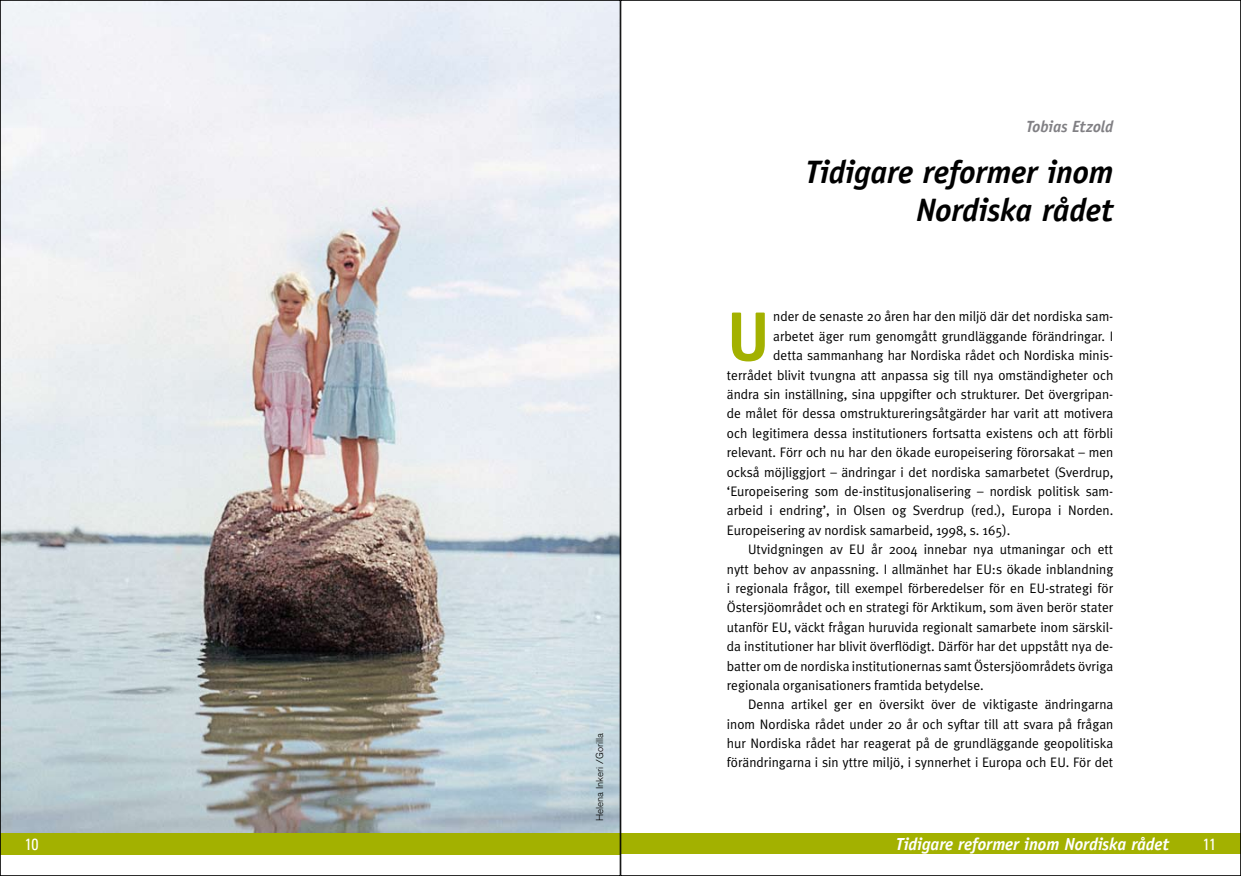
<style>
.page{position:relative;width:1241px;height:876px;background:#fff}
.page>*{position:absolute;margin:0;border:0;box-sizing:border-box;transform-origin:0 0}
.t1{font:700 69.62px "Officina Sans";color:#a3b100}
.t2{font:italic 700 32.5px/37.5px "Officina Sans";letter-spacing:-.01em;color:#000;text-align:right}
.t3{font:italic 700 17.5px "Officina Sans";letter-spacing:-.01em;color:#fff}
.t4{font:italic 700 16.25px "Officina Sans";letter-spacing:-.01em;color:#818084}
.t5{font:condensed 16.25px "Univers";color:#fff}
.t6{font:13.75px "Meta Plus Normal";color:#000}
.t7{font:300 10px "Akzidenz Grotesk BE";color:#000}
</style>
<div class="page">
<img style="left:2px;top:2px;width:616px;height:831px">
<div style="left:0;top:833px;width:620px;height:21px;background:#a3b100"></div>
<div style="left:620px;top:833px;width:620px;height:21px;background:#a3b100"></div>
<p class="t7" style="left:594px;top:820px;width:89px;rotate:-90deg">Helena Inkeri /Gorilla</p>
<p class="t4" style="left:1025px;top:116px;width:89px">Tobias Etzold</p>
<h2 class="t2" style="left:805px;top:153px;width:309px">Tidigare reformer inom<br>Nordiska rådet</h2>
<h1 class="t1" style="left:726px;top:293px;width:44px">U</h1>
<p class="t6" style="left:773px;top:308px;width:341px">nder de senaste 20 åren har den miljö där det nordiska sam-</p>
<p class="t6" style="left:773px;top:328px;width:341px">arbetet äger rum genomgått grundläggande förändringar. I</p>
<p class="t6" style="left:773px;top:347px;width:341px">detta sammanhang har Nordiska rådet och Nordiska minis-</p>
<p class="t6" style="left:726px;top:367px;width:388px">terrådet blivit tvungna att anpassa sig till nya omständigheter och</p>
<p class="t6" style="left:726px;top:386px;width:388px">ändra sin inställning, sina uppgifter och strukturer. Det övergripan-</p>
<p class="t6" style="left:726px;top:405px;width:388px">de målet för dessa omstruktureringsåtgärder har varit att motivera</p>
<p class="t6" style="left:726px;top:425px;width:388px">och legitimera dessa institutioners fortsatta existens och att förbli</p>
<p class="t6" style="left:726px;top:444px;width:388px">relevant. Förr och nu har den ökade europeisering förorsakat – men</p>
<p class="t6" style="left:726px;top:463px;width:388px">också möjliggjort – ändringar i det nordiska samarbetet (Sverdrup,</p>
<p class="t6" style="left:726px;top:483px;width:388px">‘Europeisering som de-institusjonalisering – nordisk politisk sam-</p>
<p class="t6" style="left:726px;top:502px;width:388px">arbeid i endring’, in Olsen og Sverdrup (red.), Europa i Norden.</p>
<p class="t6" style="left:726px;top:522px;width:285px">Europeisering av nordisk samarbeid, 1998, s. 165).</p>
<p class="t6" style="left:748px;top:541px;width:366px">Utvidgningen av EU år 2004 innebar nya utmaningar och ett</p>
<p class="t6" style="left:726px;top:560px;width:388px">nytt behov av anpassning. I allmänhet har EU:s ökade inblandning</p>
<p class="t6" style="left:726px;top:580px;width:388px">i regionala frågor, till exempel förberedelser för en EU-strategi för</p>
<p class="t6" style="left:726px;top:599px;width:388px">Östersjöområdet och en strategi för Arktikum, som även berör stater</p>
<p class="t6" style="left:726px;top:618px;width:388px">utanför EU, väckt frågan huruvida regionalt samarbete inom särskil-</p>
<p class="t6" style="left:726px;top:638px;width:388px">da institutioner har blivit överflödigt. Därför har det uppstått nya de-</p>
<p class="t6" style="left:726px;top:657px;width:388px">batter om de nordiska institutionernas samt Östersjöområdets övriga</p>
<p class="t6" style="left:726px;top:677px;width:258px">regionala organisationers framtida betydelse.</p>
<p class="t6" style="left:748px;top:696px;width:366px">Denna artikel ger en översikt över de viktigaste ändringarna</p>
<p class="t6" style="left:726px;top:715px;width:388px">inom Nordiska rådet under 20 år och syftar till att svara på frågan</p>
<p class="t6" style="left:726px;top:735px;width:388px">hur Nordiska rådet har reagerat på de grundläggande geopolitiska</p>
<p class="t6" style="left:726px;top:754px;width:388px">förändringarna i sin yttre miljö, i synnerhet i Europa och EU. För det</p>
<p class="t3" style="left:895px;top:832px;width:275px">Tidigare reformer inom Nordiska rådet</p>
<p class="t5" style="left:25px;top:833px;width:15px">10</p>
<p class="t5" style="left:1202px;top:833px;width:15px">11</p>
</div>
